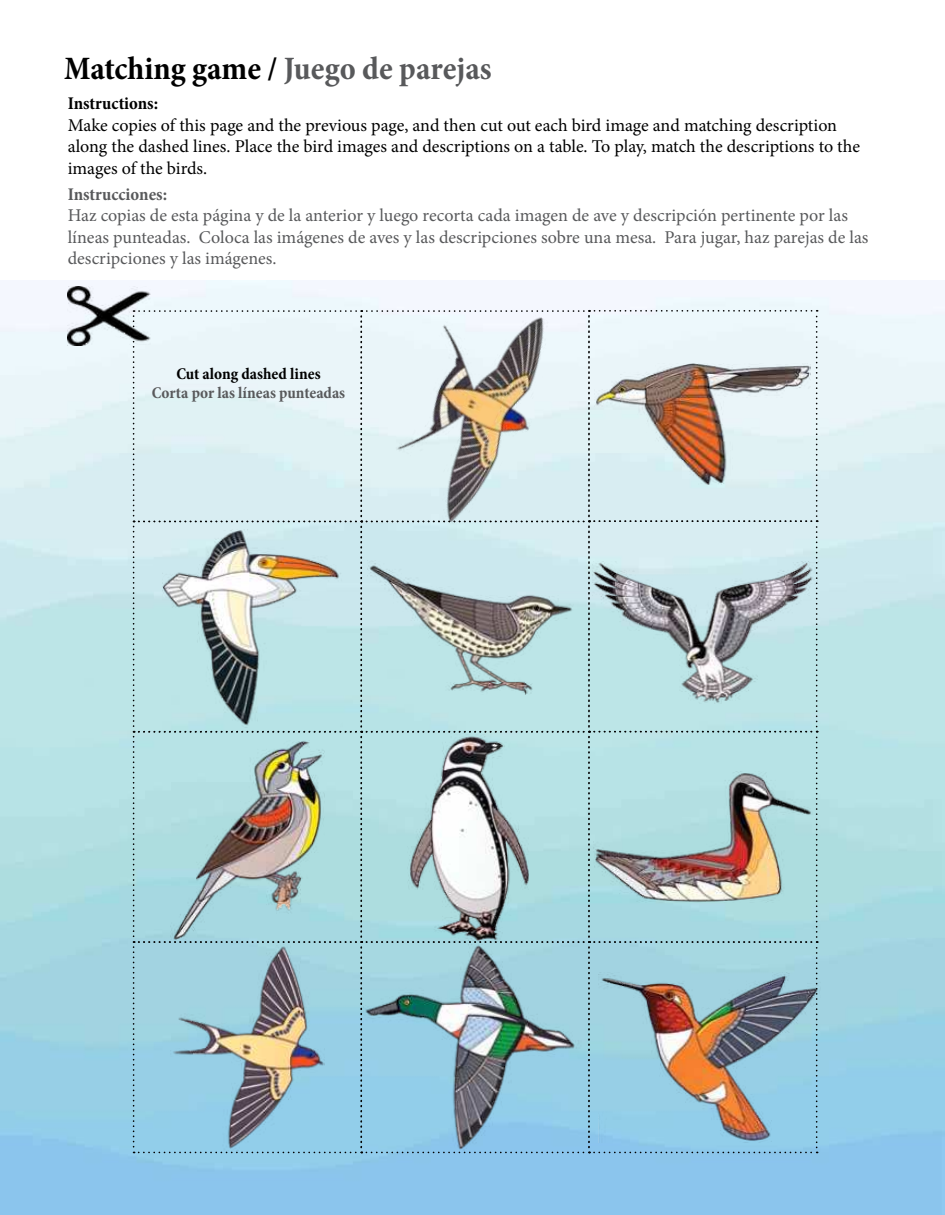
<style>
.page{position:relative;width:945px;height:1215px;background:#fff}
.page>*{position:absolute;margin:0;border:0;box-sizing:border-box;transform-origin:0 0}
.t1{font:700 condensed 33px "Minion Pro";color:#58595b}
.t2{font:18px/21.6px "Minion Pro";color:#58595b}
.t3{font:18px/21.6px "Minion Pro";letter-spacing:-.005em;color:#000}
.t4{font:700 condensed 18px "Minion Pro";color:#58595b}
.t5{font:700 condensed 18px "Minion Pro";letter-spacing:-.005em;color:#000}
.t6{font:700 condensed 16.5px "Minion Pro";color:#58595b}
.t7{font:700 condensed 16.5px "Minion Pro";color:#000}
.s1{color:#000}
</style>
<div class="page">
<img style="left:0;top:280px;width:945px;height:935px">
<img style="left:68px;top:287px;width:83px;height:58px">
<img style="left:133px;top:310px;width:685px;height:843px">
<img style="left:368px;top:282px;width:209px;height:257px">
<h1 class="t1" style="left:64px;top:56px;width:429px"><span class="s1">Matching game /</span> Juego de parejas</h1>
<p class="t5" style="left:68px;top:96px;width:92px">Instructions:</p>
<p class="t3" style="left:68px;top:115px;width:794px">Make copies of this page and the previous page, and then cut out each bird image and matching description along the dashed lines. Place the bird images and descriptions on a table. To play, match the descriptions to the images of the birds.</p>
<p class="t4" style="left:68px;top:187px;width:101px">Instrucciones:</p>
<p class="t2" style="left:68px;top:205px;width:802px">Haz copias de esta página y de la anterior y luego recorta cada imagen de ave y descripción pertinente por las líneas punteadas. Coloca las imágenes de aves y las descripciones sobre una mesa. Para jugar, haz parejas de las descripciones y las imágenes.</p>
<p class="t7" style="left:176px;top:367px;width:146px">Cut along dashed lines</p>
<p class="t6" style="left:152px;top:387px;width:195px">Corta por las líneas punteadas</p>
</div>
